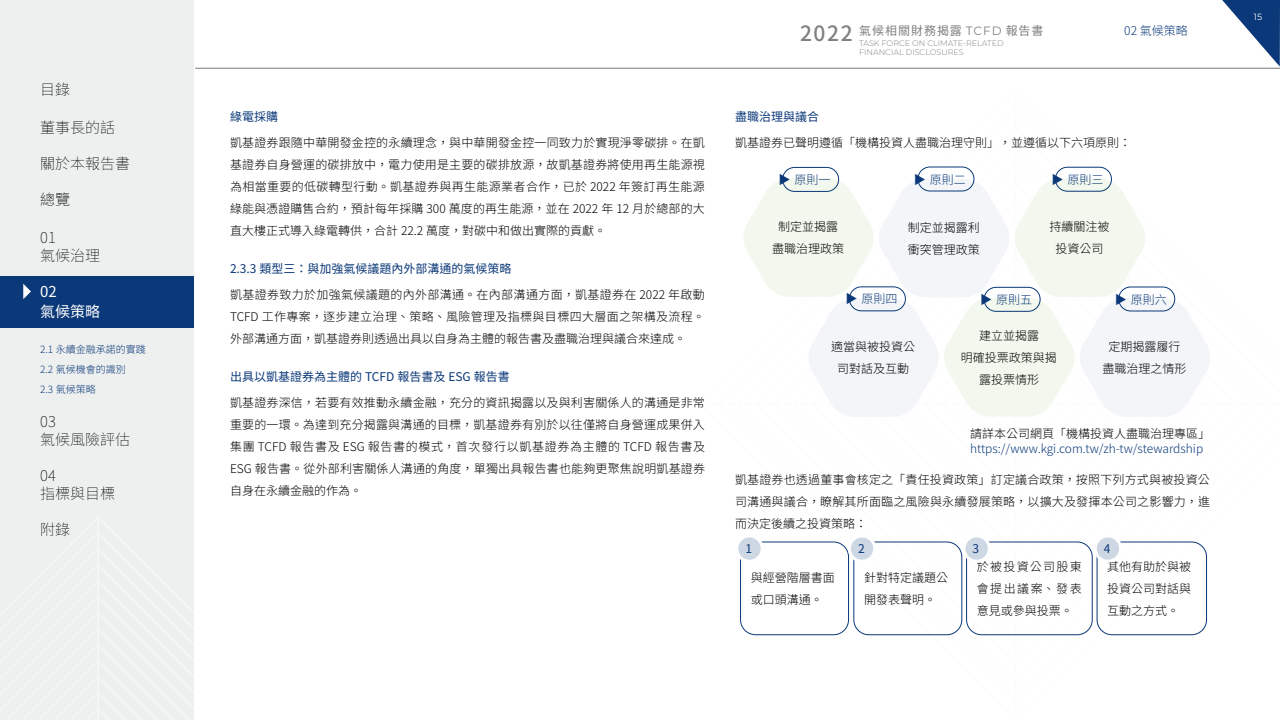
<style>
.page{position:relative;width:1280px;height:720px;background:#fff}
.page>*{position:absolute;margin:0;border:0;box-sizing:border-box;transform-origin:0 0}
.t1{font:500 21px "Noto Sans CJ Ktc";color:#808080}
.t2{font:100 15px/18px "Noto Sans CJ Ktc";color:#000}
.t3{font:15px/20px "Noto Sans CJ Ktc";color:#fff}
.文字-內文{font:300 12px/22px "Noto Sans CJ Ktc";color:#000;text-align:justify}
.文字-內文-2{font:300 12px/15px "Noto Sans CJ Ktc";color:#0a3878}
.文字-小標題{font:12px "Noto Sans CJ Ktc";color:#0a3878}
.t4{font:12px "Noto Sans CJ Ktc";letter-spacing:.08em;color:#808080}
.t5{font:300 10px/20px "Noto Sans CJ Ktc";color:#0a3878}
.t6{font:9px "Montserrat";color:#fff}
.t7{font:300 8px/9.6px "Montserrat";color:#808080}
.s1{font-family:"Montserrat"}
.s2{font-weight:700}
.s3{color:#000}
</style>
<div class="page">
<svg style="left:1222px;top:0;width:58px;height:67px"></svg>
<hr style="left:195px;top:68px;width:1085px;height:1px;background:#787878">
<div style="left:0;top:0;width:194px;height:720px;background:#eef0f0"></div>
<div style="left:0;top:276px;width:194px;height:51px;background:#0a3878"></div>
<svg style="left:23px;top:284px;width:8px;height:15px"></svg>
<svg style="left:740px;top:166px;width:470px;height:470px"></svg>
<div style="left:1118px;top:287px;width:57px;height:24px;border:1px solid #0a3878;border-radius:12px"></div>
<div style="left:740px;top:542px;width:109px;height:93px;border:1px solid #0a3878;border-radius:15px"></div>
<div style="left:854px;top:542px;width:108px;height:93px;border:1px solid #0a3878;border-radius:15px"></div>
<div style="left:966px;top:542px;width:126px;height:93px;border:1px solid #0a3878;border-radius:15px"></div>
<div style="left:1097px;top:542px;width:110px;height:93px;border:1px solid #0a3878;border-radius:15px"></div>
<div style="left:737px;top:536px;width:25px;height:25px;background:#ced7e4;border-radius:50%"></div>
<div style="left:735px;top:534px;width:29px;height:29px;border:3px solid #fff;border-radius:50%"></div>
<div style="left:849px;top:536px;width:26px;height:25px;background:#ced7e4;border-radius:50%"></div>
<div style="left:848px;top:534px;width:28px;height:29px;border:3px solid #fff;border-radius:50%"></div>
<div style="left:964px;top:536px;width:25px;height:25px;background:#ced7e4;border-radius:50%"></div>
<div style="left:962px;top:534px;width:29px;height:29px;border:3px solid #fff;border-radius:50%"></div>
<div style="left:1095px;top:536px;width:26px;height:25px;background:#ced7e4;border-radius:50%"></div>
<div style="left:1094px;top:534px;width:28px;height:29px;border:3px solid #fff;border-radius:50%"></div>
<p class="t2" style="left:40px;top:81px;width:31px">目錄</p>
<p class="t2" style="left:40px;top:119px;width:76px">董事長的話</p>
<p class="t2" style="left:40px;top:155px;width:91px">關於本報告書</p>
<p class="t2" style="left:40px;top:191px;width:31px">總覽</p>
<p class="t2" style="left:40px;top:229px;width:61px">01<br>氣候治理</p>
<p class="t3" style="left:40px;top:282px;width:61px">02<br>氣候策略</p>
<p class="t5" style="left:40px;top:339px;width:107px">2.1 永續金融承諾的實踐<br>2.2 氣候機會的識別<br>2.3 氣候策略</p>
<p class="t2" style="left:40px;top:413px;width:91px">03<br>氣候風險評估</p>
<p class="t2" style="left:40px;top:467px;width:76px">04<br>指標與目標</p>
<p class="t2" style="left:40px;top:521px;width:31px">附錄</p>
<p class="文字-小標題" style="left:230px;top:109px;width:49px">綠電採購</p>
<p class="文字-內文" style="left:230px;top:131px;width:476px">凱基證券跟隨中華開發金控的永續理念，與中華開發金控一同致力於實現淨零碳排。在凱基證券自身營運的碳排放中，電力使用是主要的碳排放源，故凱基證券將使用再生能源視為相當重要的低碳轉型行動。凱基證券與再生能源業者合作，已於 2022 年簽訂再生能源綠能與憑證購售合約，預計每年採購 300 萬度的再生能源，並在 2022 年 12 月於總部的大直大樓正式導入綠電轉供，合計 22.2 萬度，對碳中和做出實際的貢獻。</p>
<p class="文字-小標題" style="left:230px;top:261px;width:283px">2.3.3 類型三：與加強氣候議題內外部溝通的氣候策略</p>
<p class="文字-內文" style="left:230px;top:283px;width:476px">凱基證券致力於加強氣候議題的內外部溝通。在內部溝通方面，凱基證券在 2022 年啟動TCFD 工作專案，逐步建立治理、策略、風險管理及指標與目標四大層面之架構及流程。外部溝通方面，凱基證券則透過出具以自身為主體的報告書及盡職治理與議合來達成。</p>
<p class="文字-小標題" style="left:230px;top:369px;width:281px">出具以凱基證券為主體的 TCFD 報告書及 ESG 報告書</p>
<p class="文字-內文" style="left:230px;top:391px;width:477px">凱基證券深信，若要有效推動永續金融，充分的資訊揭露以及與利害關係人的溝通是非常重要的一環。為達到充分揭露與溝通的目標，凱基證券有別於以往僅將自身營運成果併入集團 TCFD 報告書及 ESG 報告書的模式，首次發行以凱基證券為主體的 TCFD 報告書及ESG 報告書。從外部利害關係人溝通的角度，單獨出具報告書也能夠更聚焦說明凱基證券自身在永續金融的作為。</p>
<p class="t4" style="left:859px;top:24px;width:186px">氣候相關財務揭露 <span class="s1">TCFD</span> 報告書</p>
<p class="t7" style="left:859px;top:38px;width:146px">TASK FORCE ON CLIMATE-RELATED<br>FINANCIAL DISCLOSURES</p>
<h1 class="t1" style="left:800px;top:22px;width:54px">2022</h1>
<p class="文字-內文-2" style="left:1124px;top:23px;width:65px">02 氣候策略</p>
<p class="文字-小標題" style="left:735px;top:109px;width:85px">盡職治理與議合</p>
<p class="文字-內文" style="left:735px;top:131px;width:397px">凱基證券已聲明遵循「機構投資人盡職治理守則」，並遵循以下六項原則：</p>
<p class="文字-內文-2" style="left:779px;top:172px;width:53px"><span class="s2">▶</span> 原則一</p>
<p class="文字-內文-2" style="left:914px;top:172px;width:53px"><span class="s2">▶</span> 原則二</p>
<p class="文字-內文-2" style="left:1051px;top:172px;width:53px"><span class="s2">▶</span> 原則三</p>
<p class="文字-內文" style="left:772px;top:216px;width:73px;text-align:center">制定並揭露盡職治理政策</p>
<p class="文字-內文" style="left:908px;top:216px;width:73px">制定並揭露利衝突管理政策</p>
<p class="文字-內文" style="left:1049px;top:216px;width:61px;text-align:center">持續關注被投資公司</p>
<p class="文字-內文-2" style="left:845px;top:292px;width:53px"><span class="s2">▶</span> 原則四</p>
<p class="文字-內文-2" style="left:980px;top:292px;width:53px"><span class="s2">▶</span> 原則五</p>
<p class="文字-內文-2" style="left:1115px;top:292px;width:53px"><span class="s2">▶</span> 原則六</p>
<p class="文字-內文" style="left:831px;top:336px;width:85px;text-align:center">適當與被投資公司對話及互動</p>
<p class="文字-內文" style="left:961px;top:325px;width:97px;text-align:center">建立並揭露<br>明確投票政策與揭露投票情形</p>
<p class="文字-內文" style="left:1102px;top:336px;width:85px;text-align:center">定期揭露履行盡職治理之情形</p>
<p class="文字-內文-2" style="left:970px;top:426px;width:241px"><span class="s3">請詳本公司網頁「機構投資人盡職治理專區」</span>https://www.kgi.com.tw/zh-tw/stewardship</p>
<p class="文字-內文" style="left:735px;top:469px;width:477px">凱基證券也透過董事會核定之「責任投資政策」訂定議合政策，按照下列方式與被投資公司溝通與議合，瞭解其所面臨之風險與永續發展策略，以擴大及發揮本公司之影響力，進而決定後續之投資策略：</p>
<p class="文字-小標題" style="left:746px;top:542px;width:8px">1</p>
<p class="文字-小標題" style="left:858px;top:542px;width:8px">2</p>
<p class="文字-小標題" style="left:973px;top:542px;width:8px">3</p>
<p class="文字-小標題" style="left:1104px;top:542px;width:8px">4</p>
<p class="文字-內文" style="left:751px;top:567px;width:85px">與經營階層書面或口頭溝通。</p>
<p class="文字-內文" style="left:864px;top:567px;width:85px">針對特定議題公開發表聲明。</p>
<p class="文字-內文" style="left:977px;top:556px;width:106px">於被投資公司股東會提出議案、發表意見或參與投票。</p>
<p class="文字-內文" style="left:1107px;top:556px;width:85px">其他有助於與被投資公司對話與互動之方式。</p>
<p class="t6" style="left:1254px;top:11px;width:10px">15</p>
</div>
